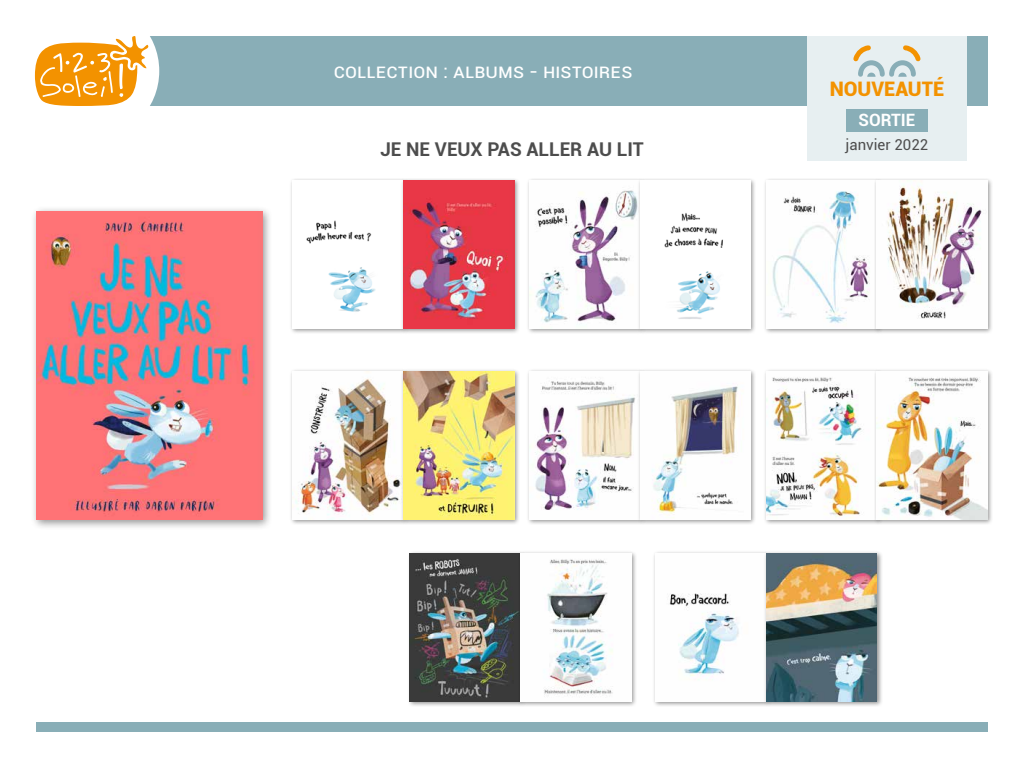
<style>
.page{position:relative;width:1024px;height:768px;background:#fff}
.page>*{position:absolute;margin:0;border:0;box-sizing:border-box;transform-origin:0 0}
.t1{font:20px "Roboto";color:#fff}
.t2{font:900 20px "Roboto";color:#f39200}
.t3{font:700 19px "Roboto";color:#4d4d4d}
.t4{font:700 17px "Roboto";color:#fff}
.t5{font:15px "Roboto";color:#4d4d4d}
</style>
<div class="page">
<div style="left:36px;top:36px;width:952px;height:70px;background:#89aeb7"></div>
<div style="left:36px;top:722px;width:952px;height:10px;background:#89aeb7"></div>
<div style="left:20px;top:2px;width:139px;height:138px;background:#fff;border-radius:50%"></div>
<svg style="left:35px;top:36px;width:114px;height:70px"></svg>
<div style="left:289px;top:178px;width:120px;height:156px;background:#000;opacity:.42"></div>
<img style="left:292px;top:181px;width:108px;height:148px">
<div style="left:400px;top:178px;width:120px;height:156px;background:#000;opacity:.42"></div>
<img style="left:449px;top:181px;width:65px;height:148px">
<img style="left:403px;top:181px;width:46px;height:148px">
<div style="left:289px;top:369px;width:120px;height:156px;background:#000;opacity:.42"></div>
<img style="left:292px;top:372px;width:108px;height:147px">
<div style="left:400px;top:369px;width:120px;height:156px;background:#000;opacity:.42"></div>
<img style="left:449px;top:372px;width:65px;height:147px">
<img style="left:403px;top:372px;width:46px;height:147px">
<div style="left:526px;top:178px;width:120px;height:156px;background:#000;opacity:.42"></div>
<img style="left:529px;top:181px;width:108px;height:148px">
<div style="left:637px;top:178px;width:120px;height:156px;background:#000;opacity:.42"></div>
<div style="left:640px;top:181px;width:111px;height:148px;background:#fff"></div>
<div style="left:526px;top:369px;width:120px;height:156px;background:#000;opacity:.42"></div>
<img style="left:529px;top:372px;width:108px;height:147px">
<div style="left:637px;top:369px;width:120px;height:156px;background:#000;opacity:.42"></div>
<svg style="left:686px;top:372px;width:65px;height:147px"></svg>
<img style="left:640px;top:372px;width:46px;height:147px">
<div style="left:763px;top:178px;width:120px;height:156px;background:#000;opacity:.42"></div>
<img style="left:766px;top:181px;width:108px;height:148px">
<div style="left:874px;top:178px;width:120px;height:156px;background:#000;opacity:.42"></div>
<img style="left:923px;top:181px;width:65px;height:148px">
<img style="left:877px;top:181px;width:46px;height:148px">
<div style="left:763px;top:369px;width:120px;height:156px;background:#000;opacity:.42"></div>
<img style="left:766px;top:372px;width:108px;height:147px">
<div style="left:874px;top:369px;width:120px;height:156px;background:#000;opacity:.42"></div>
<img style="left:923px;top:372px;width:65px;height:147px">
<img style="left:877px;top:372px;width:46px;height:147px">
<div style="left:407px;top:551px;width:120px;height:156px;background:#000;opacity:.42"></div>
<img style="left:410px;top:554px;width:108px;height:148px">
<div style="left:518px;top:551px;width:119px;height:156px;background:#000;opacity:.42"></div>
<svg style="left:567px;top:554px;width:65px;height:148px"></svg>
<svg style="left:521px;top:554px;width:46px;height:148px"></svg>
<div style="left:652px;top:551px;width:120px;height:156px;background:#000;opacity:.42"></div>
<img style="left:655px;top:554px;width:108px;height:148px">
<div style="left:763px;top:551px;width:120px;height:156px;background:#000;opacity:.42"></div>
<img style="left:812px;top:554px;width:65px;height:148px">
<svg style="left:766px;top:554px;width:46px;height:148px;background:#70766a"></svg>
<div style="left:30px;top:206px;width:243px;height:324px;background:#000;opacity:.42"></div>
<img style="left:36px;top:211px;width:226px;height:308px">
<div style="left:807px;top:36px;width:160px;height:124px;background:#e7eff1"></div>
<svg style="left:853px;top:45px;width:68px;height:32px"></svg>
<div style="left:846px;top:109px;width:82px;height:22px;background:#89aeb7"></div>
<p class="t1" style="left:334px;top:57px;width:223px">Collection : ALBUMS - H</p>
<p class="t1" style="left:359px;top:57px;width:143px">Collection : Xxxxxx</p>
<p class="t1" style="left:551px;top:57px;width:83px">xxxxxISTOI RES</p>
<p class="t3" style="left:380px;top:136px;width:265px">JE NE VEUX PAS ALLER AU LIT</p>
<p class="t2" style="left:830px;top:75px;width:116px">NOUVEAUTÉ</p>
<p class="t4" style="left:859px;top:108px;width:58px">SORTIE</p>
<p class="t5" style="left:848px;top:135px;width:79px">mois année</p>
<p class="t5" style="left:846px;top:135px;width:84px">janvier 2022</p>
</div>
